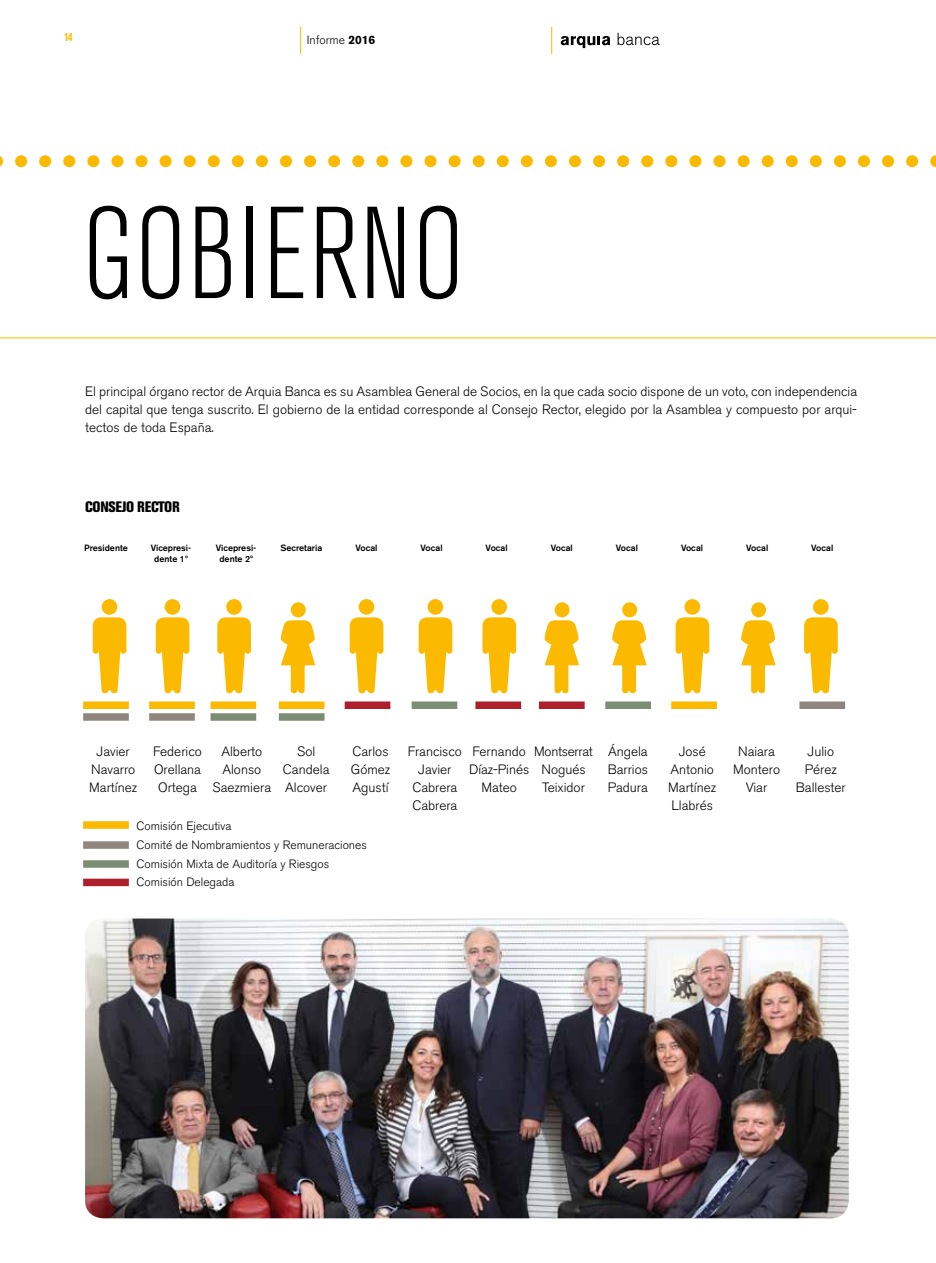
<style>
.page{position:relative;width:936px;height:1263px;background:#fff}
.page>*{position:absolute;margin:0;border:0;box-sizing:border-box;transform-origin:0 0}
.t1{font:300 condensed 129.3px "Akzidenz Grotesk BE";letter-spacing:.02em;color:#000}
.t2{font:800 condensed 15px "Akzidenz Grotesk BE";letter-spacing:-.02em;color:#000}
.t3{font:300 13.5px/18px "Akzidenz Grotesk BE";color:#000;text-align:center}
.t4{font:300 12px/18.6px "Akzidenz Grotesk BE";color:#000}
.t5{font:700 condensed 12px "Akzidenz Grotesk BE";color:#fbba00}
.t6{font:500 9px/10.5px "Akzidenz Grotesk BE";color:#000;text-align:center}
.s1{font-weight:700}
</style>
<div class="page">
<svg style="left:300px;top:27px;width:1px;height:27px"></svg>
<svg style="left:551px;top:27px;width:1px;height:27px"></svg>
<svg style="left:560px;top:36px;width:50px;height:12px"></svg>
<svg style="left:617px;top:33px;width:42px;height:12px"></svg>
<hr style="left:0;top:337px;width:935px;height:1px;background:#fbba00">
<svg style="left:0;top:155px;width:936px;height:12px"></svg>
<div style="left:83px;top:701px;width:46px;height:8px;background:#fbba00"></div>
<div style="left:83px;top:713px;width:46px;height:8px;background:#90867f"></div>
<div style="left:149px;top:713px;width:46px;height:8px;background:#90867f"></div>
<div style="left:83px;top:841px;width:46px;height:8px;background:#90867f"></div>
<div style="left:279px;top:713px;width:45px;height:8px;background:#7b8e74"></div>
<div style="left:411px;top:701px;width:46px;height:8px;background:#7b8e74"></div>
<div style="left:605px;top:701px;width:46px;height:8px;background:#7b8e74"></div>
<div style="left:344px;top:701px;width:46px;height:8px;background:#ad1f2b"></div>
<div style="left:475px;top:701px;width:46px;height:8px;background:#ad1f2b"></div>
<div style="left:83px;top:879px;width:46px;height:7px;background:#ad1f2b"></div>
<div style="left:539px;top:701px;width:45px;height:8px;background:#ad1f2b"></div>
<div style="left:210px;top:713px;width:46px;height:8px;background:#7b8e74"></div>
<div style="left:83px;top:860px;width:46px;height:8px;background:#7b8e74"></div>
<div style="left:799px;top:701px;width:46px;height:8px;background:#90867f"></div>
<div style="left:149px;top:701px;width:46px;height:8px;background:#fbba00"></div>
<div style="left:210px;top:701px;width:46px;height:8px;background:#fbba00"></div>
<div style="left:83px;top:821px;width:46px;height:8px;background:#fbba00"></div>
<div style="left:279px;top:701px;width:45px;height:8px;background:#fbba00"></div>
<div style="left:671px;top:701px;width:46px;height:8px;background:#fbba00"></div>
<div style="left:102px;top:599px;width:15px;height:16px;background:#fbba00;border-radius:50%"></div>
<svg style="left:93px;top:617px;width:34px;height:76px"></svg>
<div style="left:165px;top:599px;width:15px;height:16px;background:#fbba00;border-radius:50%"></div>
<svg style="left:156px;top:617px;width:34px;height:76px"></svg>
<div style="left:226px;top:599px;width:16px;height:16px;background:#fbba00;border-radius:50%"></div>
<svg style="left:217px;top:617px;width:34px;height:76px"></svg>
<div style="left:358px;top:599px;width:16px;height:16px;background:#fbba00;border-radius:50%"></div>
<svg style="left:349px;top:617px;width:35px;height:76px"></svg>
<div style="left:427px;top:599px;width:16px;height:16px;background:#fbba00;border-radius:50%"></div>
<svg style="left:418px;top:617px;width:34px;height:76px"></svg>
<div style="left:491px;top:599px;width:16px;height:16px;background:#fbba00;border-radius:50%"></div>
<svg style="left:482px;top:617px;width:34px;height:76px"></svg>
<div style="left:684px;top:599px;width:16px;height:16px;background:#fbba00;border-radius:50%"></div>
<svg style="left:675px;top:617px;width:34px;height:76px"></svg>
<div style="left:813px;top:599px;width:15px;height:16px;background:#fbba00;border-radius:50%"></div>
<svg style="left:804px;top:617px;width:34px;height:76px"></svg>
<div style="left:291px;top:602px;width:15px;height:15px;background:#fbba00;border-radius:50%"></div>
<svg style="left:280px;top:620px;width:35px;height:73px"></svg>
<div style="left:554px;top:602px;width:15px;height:15px;background:#fbba00;border-radius:50%"></div>
<svg style="left:544px;top:620px;width:35px;height:73px"></svg>
<div style="left:622px;top:602px;width:15px;height:15px;background:#fbba00;border-radius:50%"></div>
<svg style="left:612px;top:620px;width:34px;height:73px"></svg>
<div style="left:751px;top:602px;width:15px;height:15px;background:#fbba00;border-radius:50%"></div>
<svg style="left:741px;top:620px;width:34px;height:73px"></svg>
<img style="left:85px;top:918px;width:763px;height:300px">
<p class="t5" style="left:64px;top:30px;width:10px">14</p>
<p class="t4" style="left:307px;top:31px;width:70px">Informe <span class="s1">2016</span></p>
<h1 class="t1" style="left:83px;top:184px;width:383px">GOBIERNO</h1>
<p class="t3" style="left:85px;top:383px;width:773px;text-align:justify">El principal órgano rector de Arquia Banca es su Asamblea General de Socios, en la que cada socio dispone de un voto, con independencia del capital que tenga suscrito. El gobierno de la entidad corresponde al Consejo Rector, elegido por la Asamblea y compuesto por arqui&shy;tectos de toda España.</p>
<p class="t2" style="left:85px;top:498px;width:96px">CONSEJO RECTOR</p>
<p class="t6" style="left:84px;top:543px;width:45px">Presidente</p>
<p class="t6" style="left:151px;top:543px;width:42px">Vicepresi&shy;dente 1º</p>
<p class="t6" style="left:216px;top:543px;width:42px">Vicepresi&shy;dente 2º</p>
<p class="t6" style="left:280px;top:543px;width:43px">Secretaria</p>
<p class="t6" style="left:355px;top:543px;width:24px">Vocal</p>
<p class="t6" style="left:420px;top:543px;width:24px">Vocal</p>
<p class="t6" style="left:485px;top:543px;width:24px">Vocal</p>
<p class="t6" style="left:550px;top:543px;width:24px">Vocal</p>
<p class="t6" style="left:616px;top:543px;width:24px">Vocal</p>
<p class="t6" style="left:681px;top:543px;width:24px">Vocal</p>
<p class="t6" style="left:746px;top:543px;width:24px">Vocal</p>
<p class="t6" style="left:811px;top:543px;width:24px">Vocal</p>
<p class="t3" style="left:89px;top:743px;width:49px">Javier<br>Navarro<br>Martínez</p>
<p class="t3" style="left:153px;top:743px;width:50px">Federico<br>Orellana<br>Ortega</p>
<p class="t3" style="left:212px;top:743px;width:60px">Alberto<br>Alonso<br>Saezmiera</p>
<p class="t3" style="left:283px;top:743px;width:48px">Sol<br>Candela<br>Alcover</p>
<p class="t3" style="left:351px;top:743px;width:41px;text-align:left">Carlos<br>Gómez<br>Agustí</p>
<p class="t3" style="left:407px;top:743px;width:56px">Francisco<br>Javier<br>Cabrera<br>Cabrera</p>
<p class="t3" style="left:469px;top:743px;width:62px">Fernando<br>Díaz-Pinés<br>Mateo</p>
<p class="t3" style="left:534px;top:743px;width:60px">Montserrat<br>Nogués<br>Teixidor</p>
<p class="t3" style="left:607px;top:742px;width:42px;text-align:justify">Ángela Barrios Padura</p>
<p class="t3" style="left:668px;top:742px;width:49px">José<br>Antonio<br>Martínez<br>Llabrés</p>
<p class="t3" style="left:733px;top:742px;width:48px">Naiara<br>Montero<br>Viar</p>
<p class="t3" style="left:795px;top:742px;width:51px">Julio<br>Pérez<br>Ballester</p>
<p class="t4" style="left:136px;top:817px;width:232px">Comisión Ejecutiva<br>Comité de Nombramientos y Remuneraciones<br>Comisión Mixta de Auditoría y Riesgos<br>Comisión Delegada</p>
</div>
